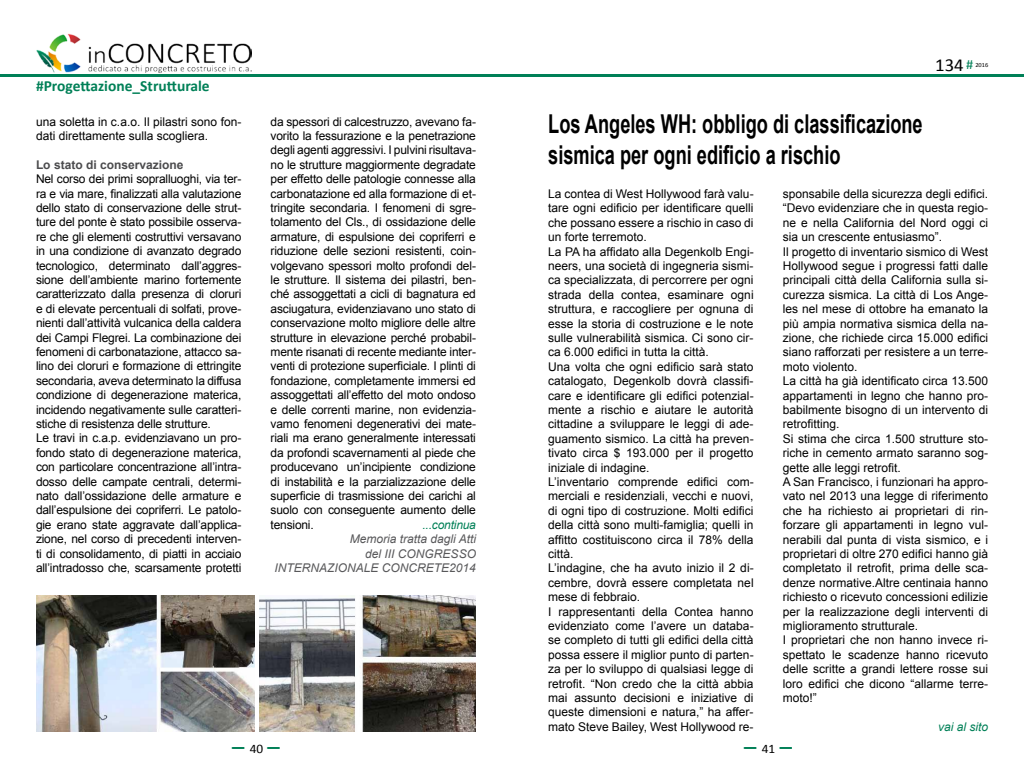
<style>
.page{position:relative;width:1024px;height:768px;background:#fff}
.page>*{position:absolute;margin:0;border:0;box-sizing:border-box;transform-origin:0 0}
.t1{font:700 26px/31.2px "Arial";color:#000;scale:.7 1}
.t2{font:25px "Verdana";color:#008057}
.t3{font:18.3px "Calibri";color:#000}
.t4{font:700 15.5px "Calibri";color:#008057}
.t5{font:12px/14.4px "Arial";color:#000}
.t6{font:italic 12px/14.4px "Arial";color:#58585a;text-align:right}
.t7{font:700 12px "Arial";color:#4b4b4d}
.t8{font:italic 12px "Arial";letter-spacing:-.015em;color:#008057}
.t9{font:6.2px "Calibri";color:#000}
.s1{font-family:"Calibri";font-size:13px;color:#000}
.s2{font-size:14px;color:#008057}
</style>
<div class="page">
<hr style="left:0;top:74px;width:512px;height:3px;background:#008057">
<img style="left:36px;top:34px;width:215px;height:39px">
<hr style="left:512px;top:74px;width:512px;height:3px;background:#008057">
<img style="left:36px;top:596px;width:218px;height:136px">
<img style="left:259px;top:596px;width:217px;height:136px">
<p class="t4" style="left:36px;top:76px;width:175px">#Progettazione_Strutturale</p>
<p class="t5" style="left:36px;top:114px;width:207px">una soletta in c.a.o. Il pilastri sono fon&shy;dati direttamente sulla scogliera.</p>
<p class="t7" style="left:36px;top:157px;width:149px">Lo stato di conservazione</p>
<p class="t5" style="left:36px;top:172px;width:207px">Nel corso dei primi sopralluoghi, via ter&shy;ra e via mare, finalizzati alla valutazione dello stato di conservazione delle strut&shy;ture del ponte è stato possibile osserva&shy;re che gli elementi costruttivi versavano in una condizione di avanzato degrado tecnologico, determinato dall’aggres&shy;sione dell’ambiente marino fortemente caratterizzato dalla presenza di cloruri e di elevate percentuali di solfati, prove&shy;nienti dall’attività vulcanica della caldera dei Campi Flegrei. La combinazione dei fenomeni di carbonatazione, attacco sa&shy;lino dei cloruri e formazione di ettringite secondaria, aveva determinato la diffusa condizione di degenerazione materica, incidendo negativamente sulle caratteri&shy;stiche di resistenza delle strutture.<br>Le travi in c.a.p. evidenziavano un pro&shy;fondo stato di degenerazione materica, con particolare concentrazione all’intra&shy;dosso delle campate centrali, determi&shy;nato dall’ossidazione delle armature e dall’espulsione dei copriferri. Le patolo&shy;gie erano state aggravate dall’applica&shy;zione, nel corso di precedenti interven&shy;ti di consolidamento, di piatti in acciaio all’intradosso che, scarsamente protetti</p>
<p class="t5" style="left:271px;top:114px;width:207px;text-align:justify">da spessori di calcestruzzo, avevano fa&shy;vorito la fessurazione e la penetrazione degli agenti aggressivi. I pulvini risultava&shy;no le strutture maggiormente degradate per effetto delle patologie connesse alla carbonatazione ed alla formazione di et&shy;tringite secondaria. I fenomeni di sgre&shy;tolamento del Cls., di ossidazione delle armature, di espulsione dei copriferri e riduzione delle sezioni resistenti, coin&shy;volgevano spessori molto profondi del&shy;le strutture. Il sistema dei pilastri, ben&shy;ché assoggettati a cicli di bagnatura ed asciugatura, evidenziavano uno stato di conservazione molto migliore delle altre strutture in elevazione perché probabil&shy;mente risanati di recente mediante inter&shy;venti di protezione superficiale. I plinti di fondazione, completamente immersi ed assoggettati all’effetto del moto ondoso e delle correnti marine, non evidenzia&shy;vamo fenomeni degenerativi dei mate&shy;riali ma erano generalmente interessati da profondi scavernamenti al piede che producevano un’incipiente condizione di instabilità e la parzializzazione delle superficie di trasmissione dei carichi al suolo con conseguente aumento delle tensioni.</p>
<p class="t8" style="left:422px;top:517px;width:55px">...continua</p>
<p class="t6" style="left:275px;top:532px;width:203px">Memoria tratta dagli Atti<br>del III CONGRESSO<br>INTERNAZIONALE CONCRETE2014</p>
<h2 class="t2" style="left:230px;top:731px;width:53px">–<span class="s1">40</span>–</h2>
<h3 class="t3" style="left:935px;top:53px;width:39px">134 <span class="s2">#</span></h3>
<p class="t9" style="left:975px;top:61px;width:14px">2016</p>
<h1 class="t1" style="left:548px;top:109px;width:537px">Los Angeles WH: obbligo di classificazione sismica per ogni edificio a rischio</h1>
<p class="t5" style="left:548px;top:187px;width:207px">La contea di West Hollywood farà valu&shy;tare ogni edificio per identificare quelli che possano essere a rischio in caso di un forte terremoto.<br>La PA ha affidato alla Degenkolb Engi&shy;neers, una società di ingegneria sismi&shy;ca specializzata, di percorrere per ogni strada della contea, esaminare ogni struttura, e raccogliere per ognuna di esse la storia di costruzione e le note sulle vulnerabilità sismica. Ci sono cir&shy;ca 6.000 edifici in tutta la città.<br>Una volta che ogni edificio sarà stato catalogato, Degenkolb dovrà classifi&shy;care e identificare gli edifici potenzial&shy;mente a rischio e aiutare le autorità cittadine a sviluppare le leggi di ade&shy;guamento sismico. La città ha preven&shy;tivato circa $ 193.000 per il progetto iniziale di indagine.<br>L’inventario comprende edifici com&shy;merciali e residenziali, vecchi e nuovi, di ogni tipo di costruzione. Molti edifici della città sono multi-famiglia; quelli in affitto costituiscono circa il 78% della città.<br>L’indagine, che ha avuto inizio il 2 di&shy;cembre, dovrà essere completata nel mese di febbraio.<br>I rappresentanti della Contea hanno evidenziato come l’avere un databa&shy;se completo di tutti gli edifici della città possa essere il miglior punto di parten&shy;za per lo sviluppo di qualsiasi legge di retrofit. “Non credo che la città abbia mai assunto decisioni e iniziative di queste dimensioni e natura,” ha affer&shy;mato Steve Bailey, West Hollywood re-</p>
<p class="t5" style="left:783px;top:187px;width:207px">sponsabile della sicurezza degli edifici. “Devo evidenziare che in questa regio&shy;ne e nella California del Nord oggi ci sia un crescente entusiasmo”.<br>Il progetto di inventario sismico di West Hollywood segue i progressi fatti dalle principali città della California sulla si&shy;curezza sismica. La città di Los Ange&shy;les nel mese di ottobre ha emanato la più ampia normativa sismica della na&shy;zione, che richiede circa 15.000 edifici siano rafforzati per resistere a un terre&shy;moto violento.<br>La città ha già identificato circa 13.500 appartamenti in legno che hanno pro&shy;babilmente bisogno di un intervento di retrofitting.<br>Si stima che circa 1.500 strutture sto&shy;riche in cemento armato saranno sog&shy;gette alle leggi retrofit.<br>A San Francisco, i funzionari ha appro&shy;vato nel 2013 una legge di riferimento che ha richiesto ai proprietari di rin&shy;forzare gli appartamenti in legno vul&shy;nerabili dal punta di vista sismico, e i proprietari di oltre 270 edifici hanno già completato il retrofit, prima delle sca&shy;denze normative.Altre centinaia hanno richiesto o ricevuto concessioni edilizie per la realizzazione degli interventi di miglioramento strutturale.<br>I proprietari che non hanno invece ri&shy;spettato le scadenze hanno ricevuto delle scritte a grandi lettere rosse sui loro edifici che dicono “allarme terre&shy;moto!”</p>
<p class="t8" style="left:938px;top:719px;width:52px">vai al sito</p>
<h2 class="t2" style="left:742px;top:731px;width:53px">–<span class="s1">41</span>–</h2>
</div>
